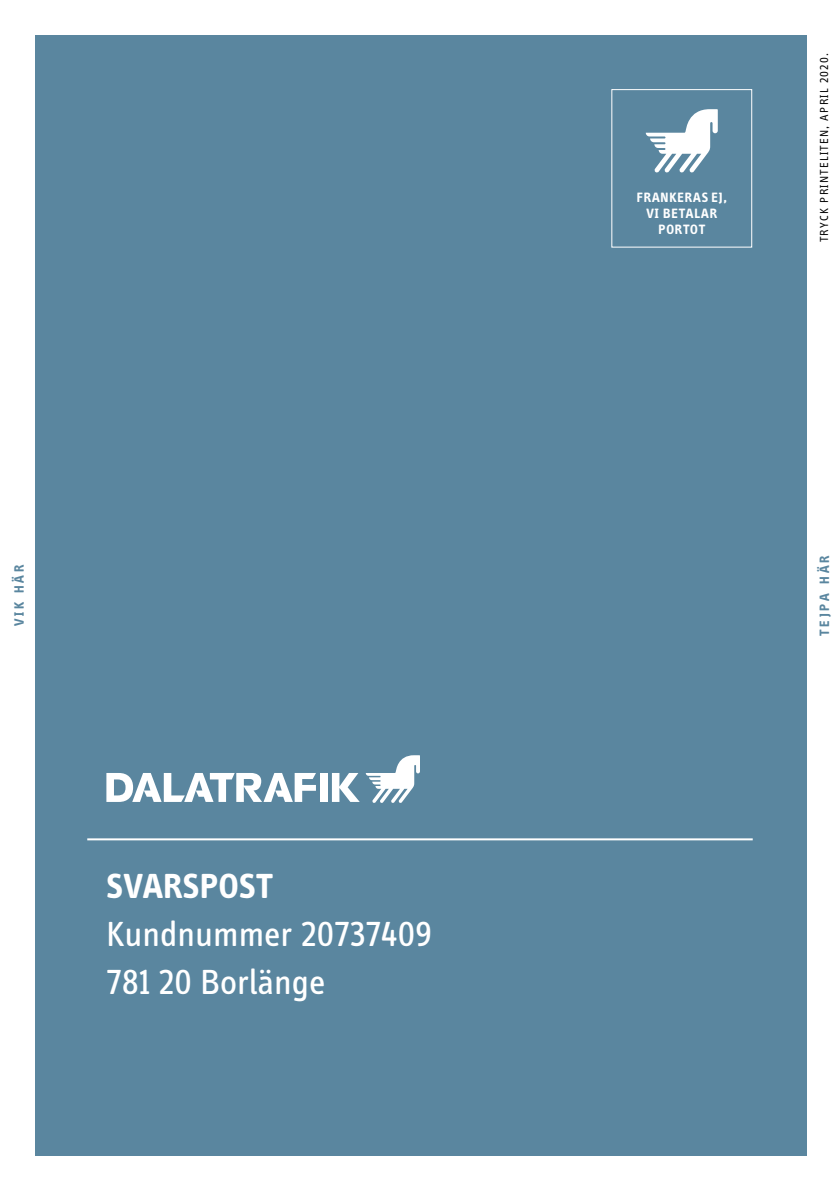
<style>
.page{position:relative;width:840px;height:1191px;background:#fff}
.page>*{position:absolute;margin:0;border:0;box-sizing:border-box;transform-origin:0 0}
.t1{font:36px/48px "Info Display OT";color:#fff}
.t2{font:700 36px "Info Display OT";letter-spacing:.01em;color:#fff}
.t3{font:700 14px/16px "Info Display OT";letter-spacing:.06em;color:#fff;text-align:center}
.t4{font:700 14px "Info Display OT";letter-spacing:.21em;color:#5a869f}
.t5{font:12px "Info Display OT";letter-spacing:.11em;color:#000}
</style>
<div class="page">
<div style="left:35px;top:35px;width:771px;height:1120px;background:#5a869f"></div>
<svg style="left:645px;top:109px;width:72px;height:64px"></svg>
<div style="left:611px;top:89px;width:140px;height:159px;border:1px solid #fff"></div>
<hr style="left:87px;top:838px;width:665px;height:2px;background:#fff">
<div style="left:319px;top:773px;width:8px;height:29px;background:#fff"></div>
<svg style="left:332px;top:773px;width:27px;height:29px"></svg>
<svg style="left:106px;top:773px;width:210px;height:29px"></svg>
<svg style="left:365px;top:755px;width:55px;height:48px"></svg>
<p class="t3" style="left:636px;top:189px;width:92px">FRANKERAS EJ,<br>VI BETALAR<br>PORTOT</p>
<p class="t5" style="left:816px;top:242px;width:190px;rotate:-90deg">TRYCK PRINTELITEN, APRIL 2020.</p>
<p class="t4" style="left:11px;top:626px;width:63px;rotate:-90deg">VIK HÄR</p>
<p class="t4" style="left:815px;top:636px;width:82px;rotate:-90deg">TEJPA HÄR</p>
<p class="t2" style="left:106px;top:864px;width:167px">SVARSPOST</p>
<p class="t1" style="left:106px;top:909px;width:327px">Kundnummer 20737409<br>781 20 Borlänge</p>
</div>
